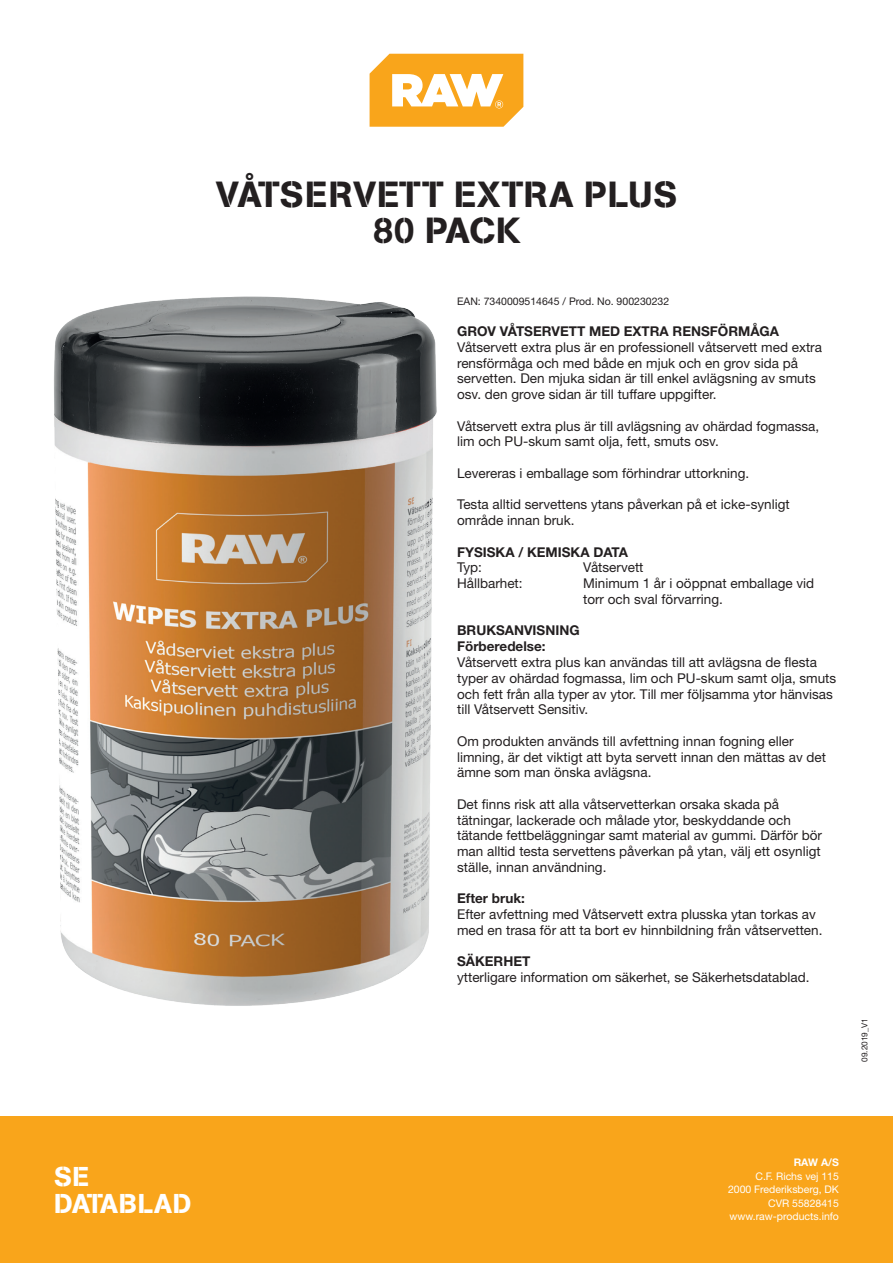
<style>
.page{position:relative;width:893px;height:1263px;background:#fff}
.page>*{position:absolute;margin:0;border:0;box-sizing:border-box;transform-origin:0 0}
.t1{font:36px/36px "AG Book Pro Stencil";letter-spacing:.02em;color:#231f20;text-align:center}
.t2{font:27px/27px "AG Book Pro Stencil";letter-spacing:.02em;color:#fff}
.t3{font:13.5px/15.8px "Helvetica Neue LT Std";color:#231f20}
.t4{font:700 13.5px/15.8px "Helvetica Neue LT Std";color:#231f20}
.t5{font:10.5px/13.5px "Helvetica Neue LT Std";color:#fff;text-align:right}
.t6{font:10.5px "Helvetica Neue LT Std";color:#231f20}
.t7{font:700 10.5px "Helvetica Neue LT Std";color:#fff}
.t8{font:8.25px "Helvetica Neue LT Std";color:#231f20}
</style>
<div class="page">
<div style="left:0;top:1116px;width:893px;height:147px;background:#f9a51b"></div>
<svg style="left:370px;top:54px;width:153px;height:73px"></svg>
<img style="left:54px;top:296px;width:383px;height:710px">
<h1 class="t1" style="left:216px;top:177px;width:463px">VÅTSERVETT EXTRA PLUS<br>80 PACK</h1>
<p class="t6" style="left:457px;top:295px;width:214px">EAN: 7340009514645 / Prod. No. 900230232</p>
<p class="t4" style="left:457px;top:323px;width:323px">GROV VÅTSERVETT MED EXTRA RENSFÖRMÅGA</p>
<p class="t3" style="left:457px;top:339px;width:366px">Våtservett extra plus är en professionell våtservett med extra rensförmåga och med både en mjuk och en grov sida på servetten. Den mjuka sidan är till enkel avlägsning av smuts osv. den grove sidan är till tuffare uppgifter.</p>
<p class="t3" style="left:457px;top:418px;width:364px">Våtservett extra plus är till avlägsning av ohärdad fogmassa, lim och PU-skum samt olja, fett, smuts osv.</p>
<p class="t3" style="left:457px;top:465px;width:294px">Levereras i emballage som förhindrar uttorkning.</p>
<p class="t3" style="left:457px;top:497px;width:334px">Testa alltid servettens ytans påverkan på et icke-synligt område innan bruk.</p>
<p class="t4" style="left:457px;top:544px;width:173px">FYSISKA / KEMISKA DATA</p>
<p class="t3" style="left:457px;top:560px;width:26px">Typ:</p>
<p class="t3" style="left:583px;top:560px;width:62px">Våtservett</p>
<p class="t3" style="left:457px;top:575px;width:67px">Hållbarhet:</p>
<p class="t3" style="left:583px;top:575px;width:233px">Minimum 1 år i oöppnat emballage vid torr och sval förvarring.</p>
<p class="t4" style="left:457px;top:622px;width:124px">BRUKSANVISNING<br>Förberedelse:</p>
<p class="t3" style="left:457px;top:654px;width:381px">Våtservett extra plus kan användas till att avlägsna de flesta typer av ohärdad fogmassa, lim och PU-skum samt olja, smuts och fett från alla typer av ytor. Till mer följsamma ytor hänvisas till Våtservett Sensitiv.</p>
<p class="t3" style="left:457px;top:733px;width:370px">Om produkten används till avfettning innan fogning eller limning, är det viktigt att byta servett innan den mättas av det ämne som man önska avlägsna.</p>
<p class="t3" style="left:457px;top:796px;width:366px">Det finns risk att alla våtservetterkan orsaka skada på tätningar, lackerade och målade ytor, beskyddande och tätande fettbeläggningar samt material av gummi. Därför bör man alltid testa servettens påverkan på ytan, välj ett osynligt ställe, innan användning.</p>
<p class="t4" style="left:457px;top:890px;width:69px">Efter bruk:</p>
<p class="t3" style="left:457px;top:906px;width:367px">Efter avfettning med Våtservett extra plusska ytan torkas av med en trasa för att ta bort ev hinnbildning från våtservetten.</p>
<p class="t4" style="left:457px;top:953px;width:75px">SÄKERHET</p>
<p class="t3" style="left:457px;top:969px;width:354px">ytterligare information om säkerhet, se Säkerhetsdatablad.</p>
<p class="t8" style="left:860px;top:1062px;width:45px;rotate:-90deg">09.2019_V1</p>
<h2 class="t2" style="left:54px;top:1163px;width:139px">SE<br>DATABLAD</h2>
<p class="t7" style="left:794px;top:1156px;width:47px">RAW A/S</p>
<p class="t5" style="left:728px;top:1169px;width:112px">C.F. Richs vej 115<br>2000 Frederiksberg, DK<br>CVR 55828415 www.raw-products.info</p>
</div>
